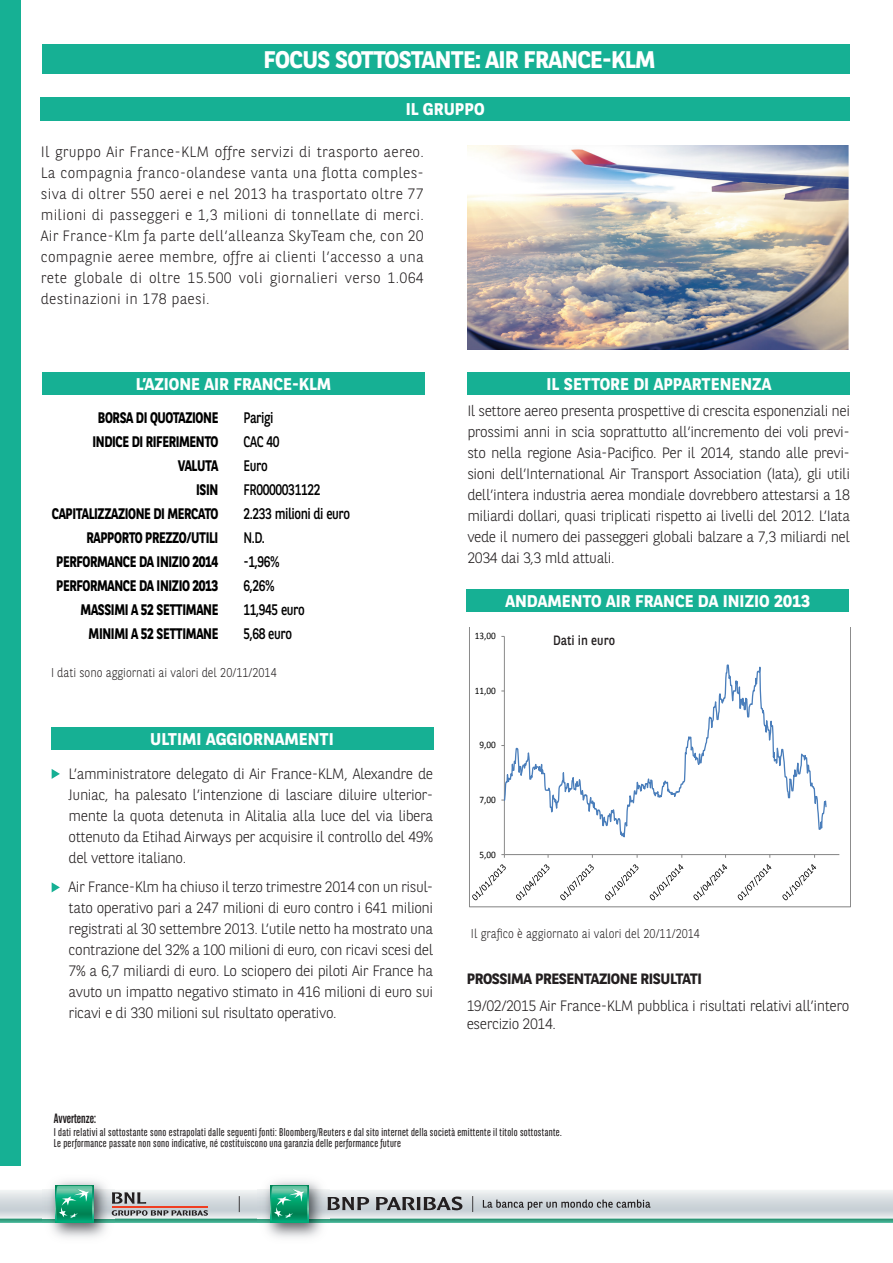
<style>
.page{position:relative;width:893px;height:1263px;background:#fff}
.page>*{position:absolute;margin:0;border:0;box-sizing:border-box;transform-origin:0 0}
.t1{font:700 24px "BNPP Sans";letter-spacing:-.03em;color:#fff}
.t2{font:700 16.95px "BNPP Sans";color:#fff}
.t3{font:700 15.3px "BNPP Sans";letter-spacing:-.03em;color:#000;scale:.83 1}
.t4{font:15.3px "BNPP Sans";letter-spacing:-.03em;color:#000;scale:.83 1}
.t5{font:300 15px/21px "BNPP Sans";letter-spacing:-.03em;color:#231f20;text-align:justify}
.t6{font:700 15px "BNPP Sans";letter-spacing:-.03em;color:#231f20}
.t7{font:700 13.5px "BNPP Sans Condensed";color:#231f20;scale:.9 1}
.t8{font:13.5px "BNPP Sans";color:#231f20;scale:.9 1}
.t9{font:300 12.75px "BNPP Sans";color:#231f20;scale:.9 1}
.t10{font:11.25px "BNPP Sans Condensed";letter-spacing:.03em;color:#231f20}
.t11{font:9.9px "Calibri";letter-spacing:-.005em;color:#000;scale:.93 1}
</style>
<div class="page">
<img style="left:51px;top:1180px;width:56px;height:58px">
<svg style="left:55px;top:1185px;width:38px;height:1px"></svg>
<img style="left:266px;top:1180px;width:56px;height:58px">
<svg style="left:270px;top:1185px;width:38px;height:1px"></svg>
<svg style="left:0;top:1186px;width:893px;height:37px"></svg>
<div style="left:42px;top:44px;width:808px;height:30px;background:#16b094"></div>
<div style="left:0;top:0;width:21px;height:1165px;background:#16b094"></div>
<div style="left:40px;top:97px;width:810px;height:23px;background:#16b094"></div>
<div style="left:468px;top:373px;width:382px;height:22px;background:#16b094"></div>
<div style="left:42px;top:373px;width:383px;height:22px;background:#16b094"></div>
<div style="left:467px;top:589px;width:382px;height:22px;background:#16b094"></div>
<div style="left:51px;top:727px;width:382px;height:22px;background:#16b094"></div>
<svg style="left:52px;top:769px;width:8px;height:10px"></svg>
<svg style="left:52px;top:882px;width:8px;height:10px"></svg>
<svg style="left:469px;top:627px;width:381px;height:280px"></svg>
<img style="left:468px;top:146px;width:381px;height:204px">
<p class="t1" style="left:264px;top:43px;width:393px">FOCUS SOTTOSTANTE: AIR FRANCE-KLM</p>
<p class="t2" style="left:406px;top:98px;width:81px">IL GRUPPO</p>
<p class="t5" style="left:41px;top:140px;width:384px">Il gruppo Air France-KLM offre servizi di trasporto aereo.<br>La compagnia franco-olandese vanta una flotta comples&shy;siva di oltrer 550 aerei e nel 2013 ha trasportato oltre 77 milioni di passeggeri e 1,3 milioni di tonnellate di merci.<br>Air France-Klm fa parte dell’alleanza SkyTeam che, con 20 compagnie aeree membre, offre ai clienti l’accesso a una rete globale di oltre 15.500 voli giornalieri verso 1.064 destinazioni in 178 paesi.</p>
<p class="t2" style="left:136px;top:373px;width:197px">L’AZIONE AIR FRANCE-KLM</p>
<p class="t2" style="left:547px;top:373px;width:226px">IL SETTORE DI APPARTENENZA</p>
<p class="t3" style="left:98px;top:407px;width:147px">BORSA DI QUOTAZIONE</p>
<p class="t4" style="left:243px;top:407px;width:38px">Parigi</p>
<p class="t3" style="left:93px;top:431px;width:153px">INDICE DI RIFERIMENTO</p>
<p class="t4" style="left:243px;top:431px;width:45px">CAC 40</p>
<p class="t3" style="left:178px;top:455px;width:50px">VALUTA</p>
<p class="t4" style="left:243px;top:455px;width:31px">Euro</p>
<p class="t3" style="left:196px;top:479px;width:28px">ISIN</p>
<p class="t4" style="left:243px;top:479px;width:94px">FR0000031122</p>
<p class="t3" style="left:52px;top:503px;width:202px">CAPITALIZZAZIONE DI MERCATO</p>
<p class="t4" style="left:243px;top:503px;width:130px">2.233 milioni di euro</p>
<p class="t3" style="left:87px;top:527px;width:160px">RAPPORTO PREZZO/UTILI</p>
<p class="t4" style="left:243px;top:527px;width:27px">N.D.</p>
<p class="t3" style="left:56px;top:551px;width:197px">PERFORMANCE DA INIZIO 2014</p>
<p class="t4" style="left:243px;top:551px;width:45px">-1,96%</p>
<p class="t3" style="left:56px;top:575px;width:197px">PERFORMANCE DA INIZIO 2013</p>
<p class="t4" style="left:243px;top:575px;width:39px">6,26%</p>
<p class="t3" style="left:81px;top:599px;width:168px">MASSIMI A 52 SETTIMANE</p>
<p class="t4" style="left:243px;top:599px;width:75px">11,945 euro</p>
<p class="t3" style="left:89px;top:623px;width:158px">MINIMI A 52 SETTIMANE</p>
<p class="t4" style="left:243px;top:623px;width:60px">5,68 euro</p>
<p class="t9" style="left:51px;top:664px;width:252px">I dati sono aggiornati ai valori del 20/11/2014</p>
<p class="t2" style="left:150px;top:727px;width:185px">ULTIMI AGGIORNAMENTI</p>
<p class="t5" style="left:69px;top:762px;width:366px">L’amministratore delegato di Air France-KLM, Alexandre de Juniac, ha palesato l’intenzione di lasciare diluire ulterior&shy;mente la quota detenuta in Alitalia alla luce del via libera ottenuto da Etihad Airways per acquisire il controllo del 49% del vettore italiano.</p>
<p class="t5" style="left:69px;top:876px;width:366px">Air France-Klm ha chiuso il terzo trimestre 2014 con un risul&shy;tato operativo pari a 247 milioni di euro contro i 641 milioni registrati al 30 settembre 2013. L’utile netto ha mostrato una contrazione del 32% a 100 milioni di euro, con ricavi scesi del 7% a 6,7 miliardi di euro. Lo sciopero dei piloti Air France ha avuto un impatto negativo stimato in 416 milioni di euro sui ricavi e di 330 milioni sul risultato operativo.</p>
<p class="t5" style="left:467px;top:399px;width:384px">Il settore aereo presenta prospettive di crescita esponenziali nei prossimi anni in scia soprattutto all’incremento dei voli previ&shy;sto nella regione Asia-Pacifico. Per il 2014, stando alle previ&shy;sioni dell’International Air Transport Association (Iata), gli utili dell’intera industria aerea mondiale dovrebbero attestarsi a 18 miliardi dollari, quasi triplicati rispetto ai livelli del 2012. L’Iata vede il numero dei passeggeri globali balzare a 7,3 miliardi nel 2034 dai 3,3 mld attuali.</p>
<p class="t2" style="left:505px;top:589px;width:306px">ANDAMENTO AIR FRANCE DA INIZIO 2013</p>
<p class="t11" style="left:475px;top:630px;width:24px">13,00</p>
<p class="t8" style="left:553px;top:631px;width:70px">Dati in euro</p>
<p class="t11" style="left:475px;top:684px;width:24px">11,00</p>
<p class="t11" style="left:479px;top:739px;width:19px">9,00</p>
<p class="t11" style="left:479px;top:793px;width:19px">7,00</p>
<p class="t11" style="left:479px;top:848px;width:19px">5,00</p>
<p class="t9" style="left:471px;top:925px;width:256px">Il grafico è aggiornato ai valori del 20/11/2014</p>
<p class="t6" style="left:467px;top:968px;width:237px">PROSSIMA PRESENTAZIONE RISULTATI</p>
<p class="t5" style="left:467px;top:996px;width:384px;line-height:18px">19/02/2015 Air France-KLM pubblica i risultati relativi all’intero esercizio 2014.</p>
<p class="t7" style="left:54px;top:1111px;width:48px">Avvertenze:</p>
<p class="t10" style="left:54px;top:1125px;width:509px">I dati relativi al sottostante sono estrapolati dalle seguenti fonti: Bloomberg/Reuters e dal sito internet della società emittente il titolo sottostante.</p>
<p class="t10" style="left:54px;top:1136px;width:349px">Le performance passate non sono indicative, né costituiscono una garanzia delle performance future</p>
</div>
